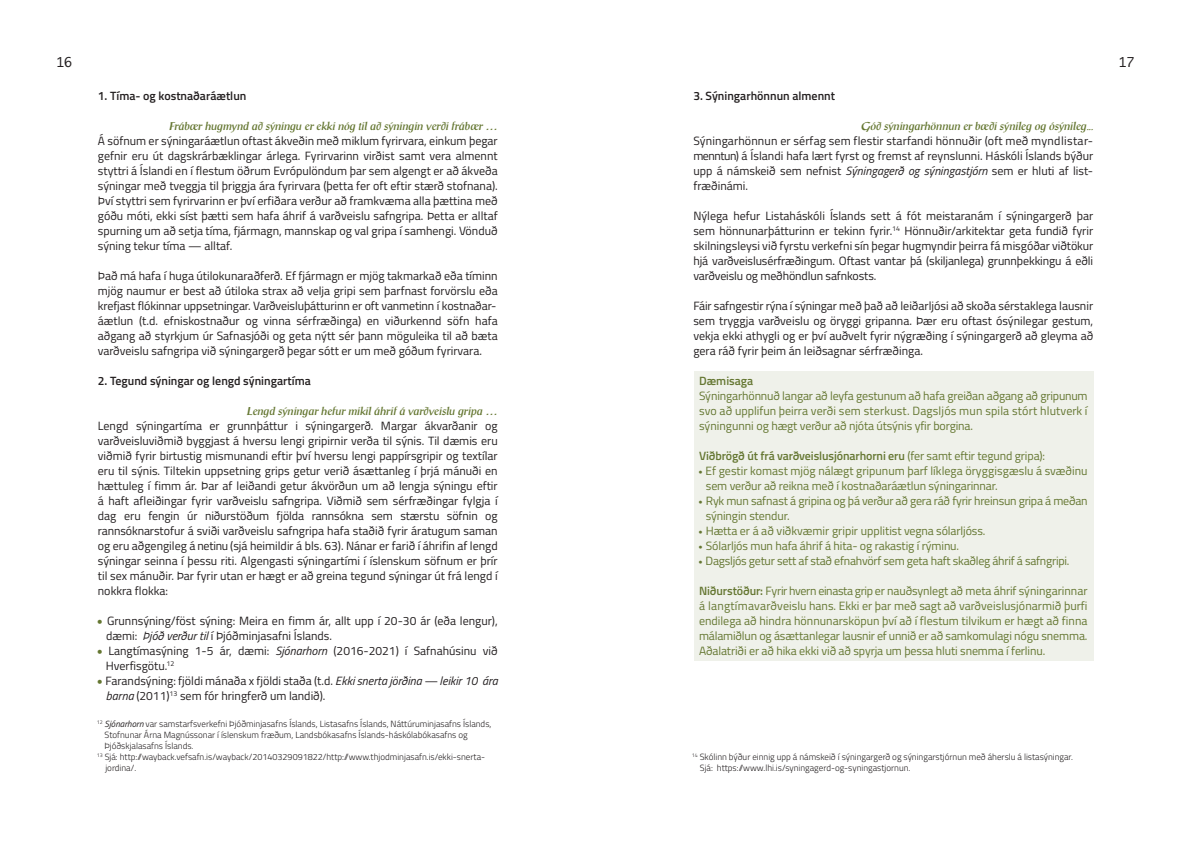
<style>
.page{position:relative;width:1191px;height:842px;background:#fff}
.page>*{position:absolute;margin:0;border:0;box-sizing:border-box;transform-origin:0 0}
.t1{font:13px "Monaco";color:#231f20}
.t2{font:12px/15px "Titillium";color:#231f20;text-align:justify}
.t3{font:12px/15px "Titillium";letter-spacing:-.01em;color:#657732;text-align:justify}
.t4{font:italic 600 12px "Scriptuale Pro";color:#657732}
.t5{font:600 12px "Titillium";color:#231f20}
.t6{font:600 12px "Titillium";letter-spacing:-.01em;color:#657732}
.t7{font:300 9px/11px "Titillium";color:#231f20}
.t8{font:4.1px "Webdings";color:#657732}
.s1{font-style:italic}
.s2{font-weight:400;font-style:italic}
.s3{font-weight:400}
.s4{font-weight:600}
</style>
<div class="page">
<div style="left:694px;top:371px;width:400px;height:290px;background:#eff1ea"></div>
<p class="t1" style="left:56px;top:52px;width:17px">16</p>
<p class="t1" style="left:1118px;top:52px;width:17px">17</p>
<p class="t5" style="left:98px;top:87px;width:150px">1. Tíma- og kostnaðaráætlun</p>
<p class="t4" style="left:169px;top:119px;width:330px">Frábær hugmynd að sýningu er ekki nóg til að sýningin verði frábær …</p>
<p class="t2" style="left:98px;top:133px;width:401px">Á söfnum er sýningaráætlun oftast ákveðin með miklum fyrirvara, einkum þegar gefnir eru út dagskrárbæklingar árlega. Fyrirvarinn virðist samt vera almennt styttri á Íslandi en í flestum öðrum Evrópulöndum þar sem algengt er að ákveða sýningar með tveggja til þriggja ára fyrirvara (þetta fer oft eftir stærð stofnana).<br>Því styttri sem fyrirvarinn er því erfiðara verður að framkvæma alla þættina með góðu móti, ekki síst þætti sem hafa áhrif á varðveislu safngripa. Þetta er alltaf spurning um að setja tíma, fjármagn, mannskap og val gripa í samhengi. Vönduð sýning tekur tíma — alltaf.</p>
<p class="t2" style="left:98px;top:268px;width:401px">Það má hafa í huga útilokunaraðferð. Ef fjármagn er mjög takmarkað eða tíminn mjög naumur er best að útiloka strax að velja gripi sem þarfnast forvörslu eða krefjast flókinnar uppsetningar. Varðveisluþátturinn er oft vanmetinn í kostnaðar&shy;áætlun (t.d. efniskostnaður og vinna sérfræðinga) en viðurkennd söfn hafa aðgang að styrkjum úr Safnasjóði og geta nýtt sér þann möguleika til að bæta varðveislu safngripa við sýningargerð þegar sótt er um með góðum fyrirvara.</p>
<p class="t5" style="left:98px;top:372px;width:214px">2. Tegund sýningar og lengd sýningartíma</p>
<p class="t4" style="left:247px;top:404px;width:252px">Lengd sýningar hefur mikil áhrif á varðveislu gripa …</p>
<p class="t2" style="left:98px;top:418px;width:401px">Lengd sýningartíma er grunnþáttur i sýningargerð. Margar ákvarðanir og varðveisluviðmið byggjast á hversu lengi gripirnir verða til sýnis. Til dæmis eru viðmið fyrir birtustig mismunandi eftir því hversu lengi pappírsgripir og textílar eru til sýnis. Tiltekin uppsetning grips getur verið ásættanleg í þrjá mánuði en hættuleg í fimm ár. Þar af leiðandi getur ákvörðun um að lengja sýningu eftir á haft afleiðingar fyrir varðveislu safngripa. Viðmið sem sérfræðingar fylgja í dag eru fengin úr niðurstöðum fjölda rannsókna sem stærstu söfnin og rannsóknarstofur á sviði varðveislu safngripa hafa staðið fyrir áratugum saman og eru aðgengileg á netinu (sjá heimildir á bls. 63). Nánar er farið í áhrifin af lengd sýningar seinna í þessu riti. Algengasti sýningartími í íslenskum söfnum er þrír til sex mánuðir. Þar fyrir utan er hægt er að greina tegund sýningar út frá lengd í nokkra flokka:</p>
<p class="t8" style="left:98px;top:619px;width:6px">■</p>
<p class="t2" style="left:106px;top:613px;width:393px">Grunnsýning/föst sýning: Meira en fimm ár, allt upp í 20-30 ár (eða lengur), dæmi: <span class="s1">Þjóð verður til</span> í Þjóðminjasafni Íslands.</p>
<p class="t8" style="left:98px;top:649px;width:6px">■</p>
<p class="t2" style="left:106px;top:643px;width:393px">Langtímasýning 1-5 ár, dæmi: <span class="s1">Sjónarhorn</span> (2016-2021) í Safnahúsinu við<br>Hverfisgötu. <sup>12</sup></p>
<p class="t2" style="left:106px;top:673px;width:393px;text-indent:-8px"><sup>■</sup> Farandsýning: fjöldi mánaða x fjöldi staða (t.d. <span class="s1">Ekki snerta jörðina — leikir 10 ára barna</span> (2011)<sup>13</sup> sem fór hringferð um landið).</p>
<p class="t7" style="left:97px;top:718px;width:396px"><sup>12</sup> <span class="s2">Sjónarhorn</span> var samstarfsverkefni Þjóðminjasafns Íslands, Listasafns Íslands, Náttúruminjasafns Íslands,</p>
<p class="t7" style="left:105px;top:729px;width:364px">Stofnunar Árna Magnússonar í íslenskum fræðum, Landsbókasafns Íslands-háskólabókasafns og</p>
<p class="t7" style="left:104px;top:740px;width:91px">Þjóðskjalasafns Íslands.</p>
<p class="t7" style="left:97px;top:751px;width:390px"><sup>13</sup> Sjá: http://wayback.vefsafn.is/wayback/20140329091822/http://www.thjodminjasafn.is/ekki-snerta-</p>
<p class="t7" style="left:105px;top:762px;width:32px">jordina/.</p>
<p class="t5" style="left:693px;top:87px;width:143px">3. Sýningarhönnun almennt</p>
<p class="t4" style="left:861px;top:119px;width:234px">Góð sýningarhönnun er bæði sýnileg og ósýnileg...</p>
<p class="t2" style="left:693px;top:133px;width:401px">Sýningarhönnun er sérfag sem flestir starfandi hönnuðir (oft með myndlistar&shy;menntun) á Íslandi hafa lært fyrst og fremst af reynslunni. Háskóli Íslands býður upp á námskeið sem nefnist <span class="s1">Sýningagerð og sýningastjórn</span> sem er hluti af list&shy;fræðinámi.</p>
<p class="t2" style="left:693px;top:208px;width:401px">Nýlega hefur Listaháskóli Íslands sett á fót meistaranám í sýningargerð þar sem hönnunarþátturinn er tekinn fyrir.<sup>14</sup> Hönnuðir/arkitektar geta fundið fyrir skilningsleysi við fyrstu verkefni sín þegar hugmyndir þeirra fá misgóðar viðtökur hjá varðveislusérfræðingum. Oftast vantar þá (skiljanlega) grunnþekkingu á eðli varðveislu og meðhöndlun safnkosts.</p>
<p class="t2" style="left:693px;top:298px;width:401px">Fáir safngestir rýna í sýningar með það að leiðarljósi að skoða sérstaklega lausnir sem tryggja varðveislu og öryggi gripanna. Þær eru oftast ósýnilegar gestum, vekja ekki athygli og er því auðvelt fyrir nýgræðing í sýningargerð að gleyma að gera ráð fyrir þeim án leiðsagnar sérfræðinga.</p>
<p class="t6" style="left:699px;top:372px;width:56px">Dæmisaga</p>
<p class="t3" style="left:699px;top:388px;width:390px">Sýningarhönnuð langar að leyfa gestunum að hafa greiðan aðgang að gripunum svo að upplifun þeirra verði sem sterkust. Dagsljós mun spila stórt hlutverk í sýningunni og hægt verður að njóta útsýnis yfir borgina.</p>
<p class="t6" style="left:699px;top:447px;width:348px">Viðbrögð út frá varðveislusjónarhorni eru <span class="s3">(fer samt eftir tegund gripa):</span></p>
<p class="t3" style="left:706px;top:463px;width:383px;text-indent:-7px">■ Ef gestir komast mjög nálægt gripunum þarf líklega öryggisgæslu á svæðinu sem verður að reikna með í kostnaðaráætlun sýningarinnar.</p>
<p class="t3" style="left:706px;top:493px;width:383px;text-indent:-7px">■ Ryk mun safnast á gripina og þá verður að gera ráð fyrir hreinsun gripa á meðan sýningin stendur.</p>
<p class="t3" style="left:699px;top:523px;width:288px">■ Hætta er á að viðkvæmir gripir upplitist vegna sólarljóss.</p>
<p class="t3" style="left:699px;top:538px;width:262px">■ Sólarljós mun hafa áhrif á hita- og rakastig í rýminu.</p>
<p class="t3" style="left:699px;top:553px;width:372px">■ Dagsljós getur sett af stað efnahvörf sem geta haft skaðleg áhrif á safngripi.</p>
<p class="t3" style="left:699px;top:583px;width:390px"><span class="s4">Niðurstöður:</span> Fyrir hvern einasta grip er nauðsynlegt að meta áhrif sýningarinnar á langtímavarðveislu hans. Ekki er þar með sagt að varðveislusjónarmið þurfi endilega að hindra hönnunarsköpun því að í flestum tilvikum er hægt að finna málamiðlun og ásættanlegar lausnir ef unnið er að samkomulagi nógu snemma.<br>Aðalatriði er að hika ekki við að spyrja um þessa hluti snemma í ferlinu.</p>
<p class="t7" style="left:700px;top:751px;width:375px;text-indent:-8px"><sup>14</sup> Skólinn býður einnig upp á námskeið í sýningargerð og sýningarstjórnun með áherslu á listasýningar.<br>Sjá: https://www.lhi.is/syningagerd-og-syningastjornun.</p>
</div>
